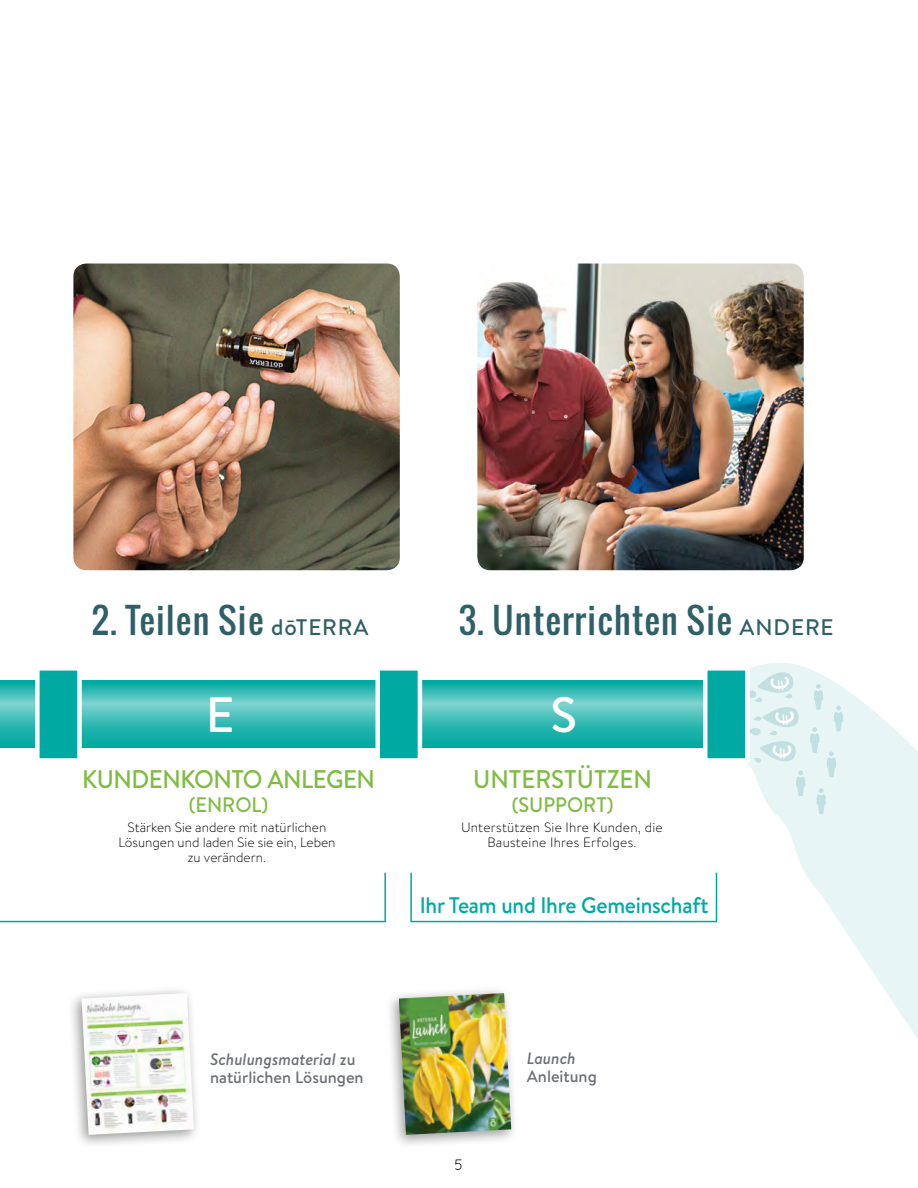
<style>
.page{position:relative;width:918px;height:1188px;background:#fff}
.page>*{position:absolute;margin:0;border:0;box-sizing:border-box;transform-origin:0 0}
.t1{font:500 49.5px "Brandon Text";color:#fff}
.t2{font:34.5px "Oswald";letter-spacing:.04em;color:#2f6067}
.t3{font:500 25.5px "Brandon Text";letter-spacing:-.02em;color:#7fbc42;scale:.95 1}
.t4{font:500 25.5px "Brandon Text";color:#7fbc42;scale:.95 1}
.t5{font:500 22.5px "Brandon Text";letter-spacing:-.01em;color:#00a9a1;scale:.95 1}
.t6{font:500 21px "Brandon Text";color:#7fbc42;scale:.95 1}
.t7{font:500 16.5px/18px "Brandon Text";color:#6c7074}
.t8{font:italic 500 16.5px "Brandon Text";color:#6c7074}
.t9{font:15px "Quicksand";color:#000}
.t10{font:300 13.5px/15px "Brandon Text";color:#000;text-align:center}
.t11{font:300 13.5px/15px "Brandon Text";letter-spacing:.02em;color:#000;text-align:center}
.s1{font-family:"Brandon Text";font-weight:500;font-size:22.5px}
.s2{font-style:italic}
</style>
<div class="page">
<svg style="left:0;top:681px;width:35px;height:67px;background:#35bab4"></svg>
<svg style="left:82px;top:681px;width:293px;height:67px;background:#35bab4"></svg>
<svg style="left:422px;top:681px;width:281px;height:67px;background:#36bab4"></svg>
<svg style="left:748px;top:663px;width:170px;height:376px;fill:#e8f5f5"></svg>
<div style="left:35px;top:666px;width:47px;height:97px;background:#00a9a1;border:4px solid #fff"></div>
<div style="left:375px;top:666px;width:47px;height:97px;background:#00a9a1;border:4px solid #fff"></div>
<div style="left:703px;top:666px;width:47px;height:97px;background:#00a9a1;border:4px solid #fff"></div>
<img style="left:73px;top:264px;width:327px;height:306px">
<img style="left:477px;top:264px;width:327px;height:306px">
<div style="left:68px;top:986px;width:134px;height:163px;background:#000;opacity:.4"></div>
<img style="left:82px;top:993px;width:112px;height:142px">
<div style="left:385px;top:986px;width:134px;height:163px;background:#000;opacity:.4"></div>
<img style="left:399px;top:993px;width:112px;height:142px">
<hr style="left:410px;top:921px;width:307px;height:1px;background:#00a8a2">
<hr style="left:0;top:921px;width:386px;height:1px;background:#00a8a2">
<hr style="left:410px;top:873px;width:2px;height:48px;background:#00a8a2">
<hr style="left:716px;top:873px;width:1px;height:48px;background:#00a8a2">
<hr style="left:384px;top:873px;width:2px;height:48px;background:#00a8a2">
<svg style="left:814px;top:684px;width:9px;height:26px"></svg>
<svg style="left:834px;top:706px;width:9px;height:25px"></svg>
<svg style="left:810px;top:727px;width:9px;height:26px"></svg>
<svg style="left:827px;top:751px;width:9px;height:26px"></svg>
<svg style="left:796px;top:770px;width:9px;height:26px"></svg>
<svg style="left:817px;top:788px;width:9px;height:26px"></svg>
<svg style="left:745px;top:671px;width:54px;height:93px;background:#dbeeee"></svg>
<h2 class="t2" style="left:92px;top:594px;width:278px">2. Teilen Sie <span class="s1">dōTERRA</span></h2>
<h2 class="t2" style="left:459px;top:594px;width:376px">3. Unterrichten Sie <span class="s1">ANDERE</span></h2>
<h1 class="t1" style="left:206px;top:681px;width:30px">E</h1>
<h1 class="t1" style="left:550px;top:681px;width:28px">S</h1>
<h3 class="t3" style="left:82px;top:762px;width:310px">KUNDENKONTO ANLEGEN</h3>
<h3 class="t6" style="left:189px;top:791px;width:85px">(ENROL)</h3>
<p class="t10" style="left:118px;top:819px;width:219px">Stärken Sie andere mit natürlichen<br>Lösungen und laden Sie sie ein, Leben zu verändern.</p>
<h3 class="t4" style="left:473px;top:762px;width:190px">UNTERSTÜTZEN</h3>
<h3 class="t6" style="left:512px;top:791px;width:109px">(SUPPORT)</h3>
<p class="t11" style="left:461px;top:819px;width:203px">Unterstützen Sie Ihre Kunden, die<br>Bausteine Ihres Erfolges.</p>
<h3 class="t5" style="left:420px;top:890px;width:305px">Ihr Team und Ihre Gemeinschaft</h3>
<p class="t7" style="left:210px;top:1050px;width:155px"><span class="s2">Schulungsmaterial</span> zu natürlichen Lösungen</p>
<p class="t9" style="left:454px;top:1156px;width:11px">5</p>
<p class="t8" style="left:527px;top:1047px;width:50px">Launch</p>
<p class="t7" style="left:527px;top:1067px;width:71px">Anleitung</p>
</div>
